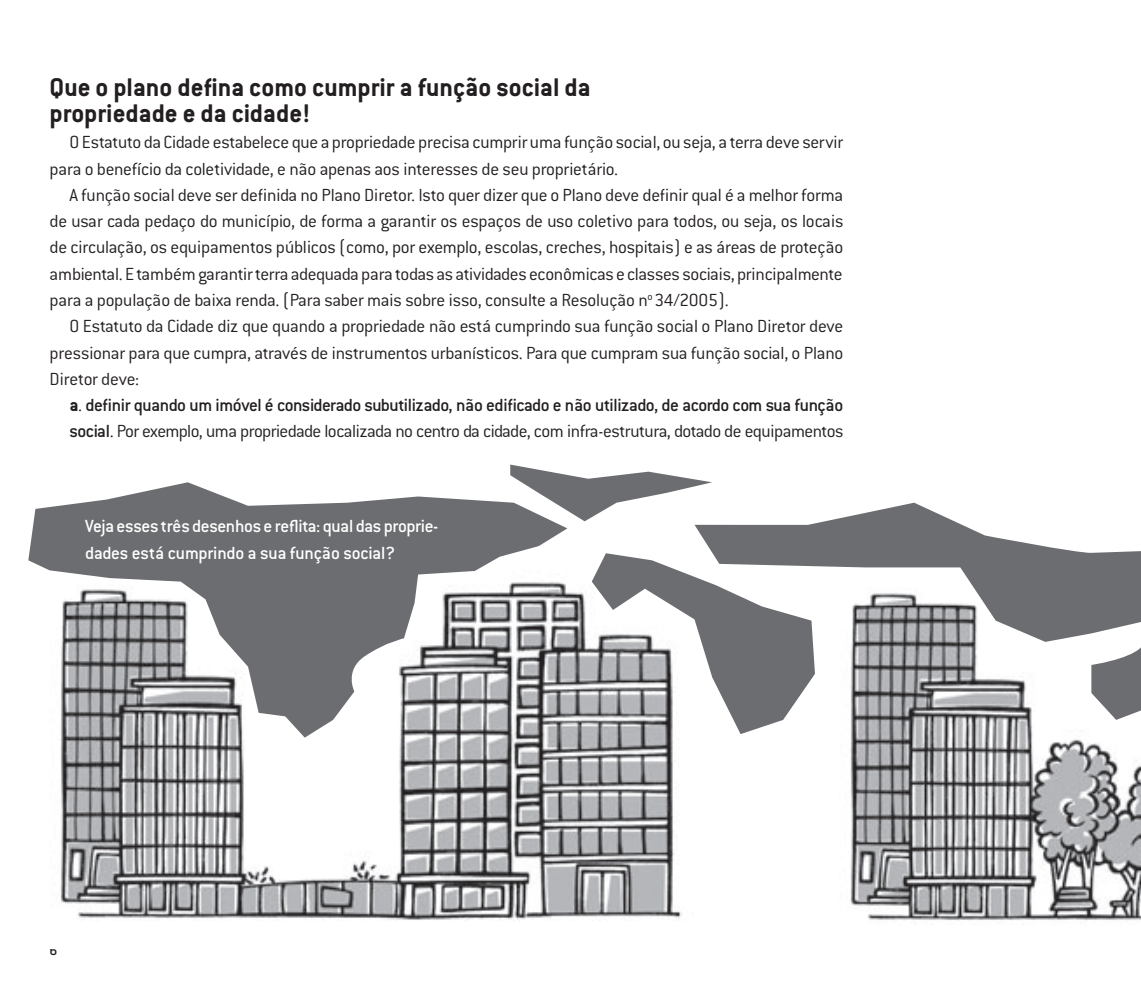
<style>
.page{position:relative;width:1141px;height:993px;background:#fff}
.page>*{position:absolute;margin:0;border:0;box-sizing:border-box;transform-origin:0 0}
.Sub01{font:700 28px/26.2px "Conduit ITC";color:#231f20}
.Texto{font:300 19.25px/26.2px "Conduit ITC";letter-spacing:-.015em;color:#231f20;text-align:justify}
.item{font:500 19.25px/26.2px "Conduit ITC";letter-spacing:-.03em;color:#231f20}
.box{font:500 19.25px/26.2px "Conduit ITC";letter-spacing:-.015em;color:#fff}
.t1{font:500 15.75px "Conduit ITC";color:#231f20}
.s1{font-weight:700}
.s2{font-weight:300}
</style>
<div class="page">
<img style="left:60px;top:581px;width:622px;height:340px">
<img style="left:850px;top:641px;width:291px;height:280px">
<svg style="left:28px;top:482px;width:539px;height:255px;fill:#6c6d70"></svg>
<svg style="left:694px;top:502px;width:447px;height:139px;fill:#6c6d70"></svg>
<svg style="left:1091px;top:633px;width:50px;height:86px"></svg>
<svg style="left:510px;top:464px;width:202px;height:57px"></svg>
<svg style="left:592px;top:553px;width:223px;height:180px"></svg>
<p class="Sub01" style="left:50px;top:73px;width:543px">Que o plano defina como cumprir a função social da propriedade e da cidade!</p>
<p class="Texto" style="left:50px;top:129px;width:795px;text-indent:20px">O Estatuto da Cidade estabelece que a propriedade precisa cumprir uma função social, ou seja, a terra deve servir para o benefício da coletividade, e não apenas aos interesses de seu proprietário.</p>
<p class="Texto" style="left:50px;top:182px;width:795px;text-indent:20px">A função social deve ser definida no Plano Diretor. Isto quer dizer que o Plano deve definir qual é a melhor forma de usar cada pedaço do município, de forma a garantir os espaços de uso coletivo para todos, ou seja, os locais de circulação, os equipamentos públicos (como, por exemplo, escolas, creches, hospitais) e as áreas de proteção ambiental. E também garantir terra adequada para todas as atividades econômicas e classes sociais, principalmente para a população de baixa renda. (Para saber mais sobre isso, consulte a Resolução n<sup>o</sup> 34/2005).</p>
<p class="Texto" style="left:50px;top:313px;width:795px;text-indent:20px">O Estatuto da Cidade diz que quando a propriedade não está cumprindo sua função social o Plano Diretor deve pressionar para que cumpra, através de instrumentos urbanísticos. Para que cumpram sua função social, o Plano Diretor deve:</p>
<p class="item" style="left:69px;top:392px;width:775px"><span class="s1">a</span><span class="s2">.</span> definir quando um imóvel é considerado subutilizado, não edificado e não utilizado, de acordo com sua função social<span class="s2">. Por exemplo, uma propriedade localizada no centro da cidade, com infra-estrutura, dotado de equipamentos</span></p>
<p class="box" style="left:85px;top:512px;width:355px">Veja esses três desenhos e reflita: qual das proprie&shy;dades está cumprindo a sua função social?</p>
<p class="t1" style="left:50px;top:941px;width:10px">6</p>
</div>
